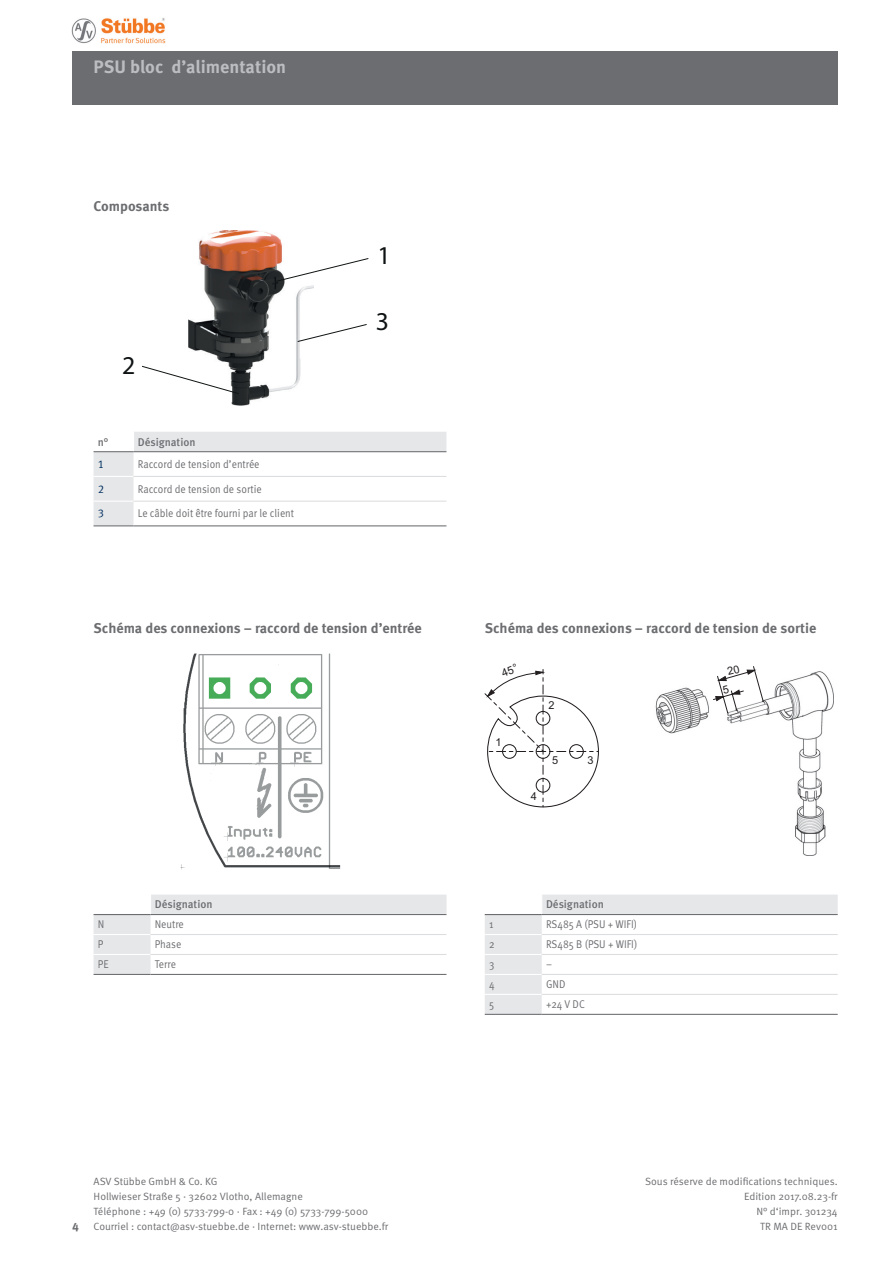
<style>
.page{position:relative;width:893px;height:1263px;background:#fff}
.page>*{position:absolute;margin:0;border:0;box-sizing:border-box;transform-origin:0 0}
.t1{font:25.8px "Myriad Pro";color:#0f1313}
.t2{font:700 18px "Meta Pro";letter-spacing:-.01em;color:#bcbdc0}
.t3{font:700 14.1px "Meta Pro";color:#6c6d70}
.t4{font:700 12px "Meta Pro";color:#6c6d70}
.t5{font:11.25px "Meta Pro Norm";color:#6c6d70;scale:.9 1}
.t6{font:500 11.25px "Meta Pro";color:#6c6d70}
.t7{font:11.25px "Meta Pro Norm";color:#002e5e}
.t8{font:10.95px "Arial";color:#231f20}
.t9{font:10.5px/15px "Meta Pro Norm";color:#6c6d70}
</style>
<div class="page">
<div style="left:72px;top:51px;width:766px;height:53px;background:#6c6d70"></div>
<img style="left:72px;top:18px;width:94px;height:26px">
<svg style="left:94px;top:894px;width:352px;height:80px"></svg>
<hr style="left:151px;top:914px;width:295px;height:1px;background:#6c6d70">
<hr style="left:94px;top:974px;width:57px;height:1px;background:#6c6d70">
<hr style="left:151px;top:974px;width:295px;height:1px;background:#6c6d70">
<hr style="left:94px;top:934px;width:57px;height:1px;background:#fff">
<hr style="left:94px;top:954px;width:57px;height:1px;background:#fff">
<hr style="left:151px;top:954px;width:295px;height:1px;background:#dcdddf">
<hr style="left:94px;top:914px;width:57px;height:1px;background:#6c6d70">
<hr style="left:151px;top:934px;width:295px;height:1px;background:#dcdddf">
<img style="left:180px;top:653px;width:160px;height:216px">
<img style="left:199px;top:230px;width:83px;height:176px">
<svg style="left:142px;top:258px;width:227px;height:136px"></svg>
<svg style="left:94px;top:432px;width:352px;height:93px"></svg>
<hr style="left:134px;top:451px;width:312px;height:1px;background:#6c6d70">
<hr style="left:94px;top:525px;width:40px;height:1px;background:#6c6d70">
<hr style="left:134px;top:525px;width:312px;height:1px;background:#6c6d70">
<hr style="left:94px;top:501px;width:40px;height:1px;background:#fff">
<hr style="left:134px;top:501px;width:312px;height:1px;background:#dcdddf">
<hr style="left:94px;top:476px;width:40px;height:1px;background:#fff">
<hr style="left:134px;top:476px;width:312px;height:1px;background:#dcdddf">
<hr style="left:94px;top:451px;width:40px;height:1px;background:#6c6d70">
<svg style="left:485px;top:894px;width:353px;height:120px"></svg>
<hr style="left:542px;top:914px;width:296px;height:1px;background:#6c6d70">
<hr style="left:485px;top:1014px;width:57px;height:1px;background:#6c6d70">
<hr style="left:542px;top:1014px;width:296px;height:1px;background:#6c6d70">
<hr style="left:485px;top:934px;width:57px;height:1px;background:#fff">
<hr style="left:485px;top:954px;width:57px;height:1px;background:#fff">
<hr style="left:485px;top:974px;width:57px;height:1px;background:#fff">
<hr style="left:485px;top:994px;width:57px;height:1px;background:#fff">
<hr style="left:542px;top:994px;width:296px;height:1px;background:#dcdddf">
<hr style="left:485px;top:914px;width:57px;height:1px;background:#6c6d70">
<hr style="left:542px;top:934px;width:296px;height:1px;background:#dcdddf">
<hr style="left:542px;top:954px;width:296px;height:1px;background:#dcdddf">
<hr style="left:542px;top:974px;width:296px;height:1px;background:#dcdddf">
<img style="left:655px;top:671px;width:178px;height:184px">
<svg style="left:485px;top:669px;width:114px;height:139px"></svg>
<svg style="left:713px;top:666px;width:51px;height:47px"></svg>
<h2 class="t2" style="left:94px;top:53px;width:194px">PSU bloc d’alimentation</h2>
<h3 class="t3" style="left:94px;top:195px;width:77px">Composants</h3>
<h1 class="t1" style="left:122px;top:350px;width:15px">2</h1>
<p class="t6" style="left:98px;top:433px;width:12px">n°</p>
<p class="t6" style="left:138px;top:433px;width:59px">Désignation</p>
<p class="t7" style="left:98px;top:455px;width:8px">1</p>
<p class="t5" style="left:138px;top:455px;width:137px">Raccord de tension d’entrée</p>
<p class="t7" style="left:98px;top:480px;width:8px">2</p>
<p class="t5" style="left:138px;top:480px;width:139px">Raccord de tension de sortie</p>
<p class="t7" style="left:98px;top:505px;width:8px">3</p>
<p class="t5" style="left:138px;top:505px;width:175px">Le câble doit être fourni par le client</p>
<h1 class="t1" style="left:377px;top:239px;width:15px">1</h1>
<h1 class="t1" style="left:376px;top:305px;width:15px">3</h1>
<h3 class="t3" style="left:94px;top:617px;width:330px">Schéma des connexions – raccord de tension d’entrée</h3>
<p class="t6" style="left:155px;top:896px;width:59px">Désignation</p>
<p class="t5" style="left:98px;top:916px;width:9px">N</p>
<p class="t5" style="left:155px;top:916px;width:34px">Neutre</p>
<p class="t5" style="left:98px;top:936px;width:8px">P</p>
<p class="t5" style="left:155px;top:936px;width:31px">Phase</p>
<p class="t5" style="left:98px;top:956px;width:14px">PE</p>
<p class="t5" style="left:155px;top:956px;width:25px">Terre</p>
<h3 class="t3" style="left:485px;top:617px;width:333px">Schéma des connexions – raccord de tension de sortie</h3>
<p class="t8" style="left:495px;top:735px;width:8px">1</p>
<p class="t8" style="left:549px;top:698px;width:8px">2</p>
<p class="t8" style="left:531px;top:789px;width:8px">4</p>
<p class="t8" style="left:552px;top:753px;width:8px">5</p>
<p class="t8" style="left:588px;top:753px;width:8px">3</p>
<p class="t6" style="left:546px;top:896px;width:59px">Désignation</p>
<p class="t5" style="left:489px;top:916px;width:6px">1</p>
<p class="t5" style="left:546px;top:916px;width:103px">RS485 A (PSU + WIFI)</p>
<p class="t5" style="left:489px;top:936px;width:8px">2</p>
<p class="t5" style="left:546px;top:936px;width:103px">RS485 B (PSU + WIFI)</p>
<p class="t5" style="left:489px;top:956px;width:7px">3</p>
<p class="t5" style="left:546px;top:956px;width:8px">–</p>
<p class="t5" style="left:489px;top:976px;width:8px">4</p>
<p class="t5" style="left:546px;top:976px;width:23px">GND</p>
<p class="t5" style="left:489px;top:996px;width:7px">5</p>
<p class="t5" style="left:546px;top:996px;width:45px">+24 V DC</p>
<p class="t4" style="left:72px;top:1217px;width:8px">4</p>
<p class="t9" style="left:94px;top:1173px;width:296px">ASV Stübbe GmbH &amp; Co. KG<br>Hollwieser Straße 5 · 32602 Vlotho, Allemagne<br>Téléphone : +49 (0) 5733-799-0 · Fax : +49 (0) 5733-799-5000<br>Courriel : contact@asv-stuebbe.de · Internet: www.asv-stuebbe.fr</p>
<p class="t9" style="left:645px;top:1173px;width:194px;text-align:right">Sous réserve de modifications techniques.<br>Edition 2017.08.23-fr<br>N° d‘impr. 301234<br>TR MA DE Rev001</p>
</div>
